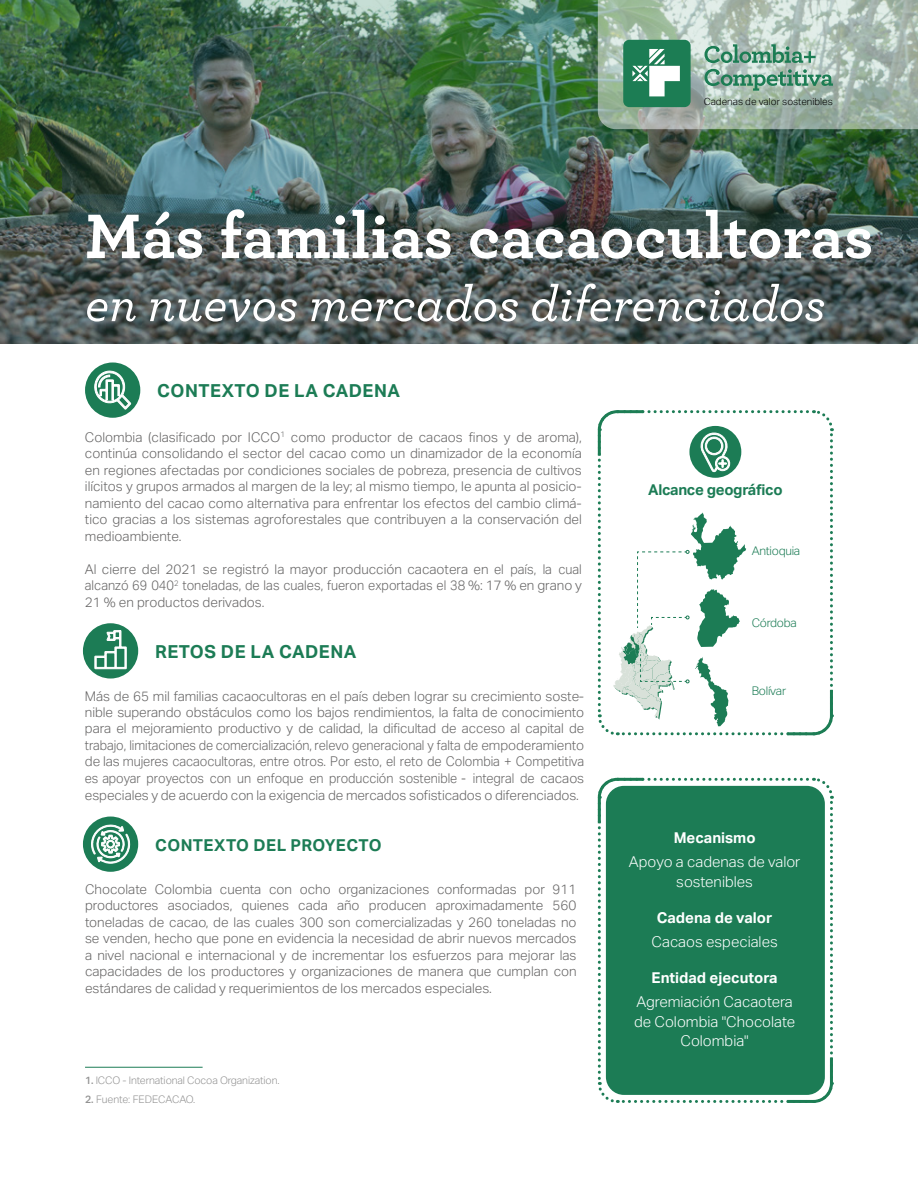
<style>
.page{position:relative;width:918px;height:1188px;background:#fff}
.page>*{position:absolute;margin:0;border:0;box-sizing:border-box;transform-origin:0 0}
.t1{font:700 66px "Archer Pro";letter-spacing:-.005em;color:#fff}
.t2{font:italic 500 51px "Archer Pro";color:#fff}
.t3{font:700 18px "Aktiv Grotesk";letter-spacing:.025em;color:#1c7c55}
.t4{font:700 16.5px "Aktiv Grotesk";letter-spacing:.025em;color:#1c7c55}
.t5{font:300 15px/19.5px "Aktiv Grotesk";color:#fff;text-align:center}
.t6{font:700 15px "Aktiv Grotesk";color:#fff}
.t7{font:700 15px "Aktiv Grotesk";letter-spacing:-.02em;color:#1c7c55}
.t8{font:300 13.5px/16.5px "Aktiv Grotesk";color:#646363;text-align:justify}
.t9{font:300 12px "Aktiv Grotesk";letter-spacing:-.02em;color:#1c7c55}
.t10{font:300 10.5px "Aktiv Grotesk";letter-spacing:-.01em;color:#929292}
.t11{font:300 9.9px "Aktiv Grotesk";color:#000}
.s1{font-weight:500}
</style>
<div class="page">
<img style="left:0;top:0;width:918px;height:343px">
<svg style="left:598px;top:0;width:320px;height:129px;background:#9cb8a8"></svg>
<svg style="left:597px;top:777px;width:237px;height:326px;background:#348a67"></svg>
<div style="left:85px;top:362px;width:55px;height:56px;background:#1c7c55;border-radius:50%"></div>
<svg style="left:95px;top:371px;width:36px;height:38px"></svg>
<hr style="left:85px;top:1067px;width:118px;height:1px;background:#1c7c55">
<svg style="left:597px;top:410px;width:237px;height:326px"></svg>
<div style="left:83px;top:623px;width:55px;height:56px;background:#1c7c55;border-radius:50%"></div>
<svg style="left:95px;top:630px;width:32px;height:39px"></svg>
<div style="left:83px;top:817px;width:55px;height:55px;background:#1c7c55;border-radius:50%"></div>
<svg style="left:91px;top:824px;width:39px;height:40px"></svg>
<p class="t11" style="left:704px;top:95px;width:131px">Cadenas de valor sostenibles</p>
<h1 class="t1" style="left:85px;top:184px;width:790px">Más familias cacaocultoras</h1>
<h2 class="t2" style="left:85px;top:267px;width:742px">en nuevos mercados diferenciados</h2>
<h3 class="t3" style="left:157px;top:380px;width:244px">CONTEXTO DE LA CADENA</h3>
<p class="t8" style="left:85px;top:429px;width:499px">Colombia (clasificado por ICCO<sup>1</sup> como productor de cacaos finos y de aroma), continúa consolidando el sector del cacao como un dinamizador de la economía en regiones afectadas por condiciones sociales de pobreza, presencia de cultivos ilícitos y grupos armados al margen de la ley; al mismo tiempo, le apunta al posicio&shy;namiento del cacao como alternativa para enfrentar los efectos del cambio climá&shy;tico gracias a los sistemas agroforestales que contribuyen a la conservación del medioambiente.</p>
<p class="t8" style="left:85px;top:561px;width:499px">Al cierre del 2021 se registró la mayor producción cacaotera en el país, la cual alcanzó 69 040<sup>2</sup> toneladas, de las cuales, fueron exportadas el 38 %: 17 % en grano y 21 % en productos derivados.</p>
<h3 class="t3" style="left:155px;top:640px;width:203px">RETOS DE LA CADENA</h3>
<p class="t8" style="left:85px;top:688px;width:501px">Más de 65 mil familias cacaocultoras en el país deben lograr su crecimiento soste&shy;nible superando obstáculos como los bajos rendimientos, la falta de conocimiento para el mejoramiento productivo y de calidad, la dificultad de acceso al capital de trabajo, limitaciones de comercialización, relevo generacional y falta de empoderamiento de las mujeres cacaocultoras, entre otros. Por esto, el reto de Colombia + Competitiva es apoyar proyectos con un enfoque en producción sostenible - integral de cacaos especiales y de acuerdo con la exigencia de mercados sofisticados o diferenciados.</p>
<p class="t4" style="left:155px;top:835px;width:228px">CONTEXTO DEL PROYECTO</p>
<p class="t8" style="left:85px;top:881px;width:493px">Chocolate Colombia cuenta con ocho organizaciones conformadas por 911 productores asociados, quienes cada año producen aproximadamente 560 toneladas de cacao, de las cuales 300 son comercializadas y 260 toneladas no se venden, hecho que pone en evidencia la necesidad de abrir nuevos mercados a nivel nacional e internacional y de incrementar los esfuerzos para mejorar las capacidades de los productores y organizaciones de manera que cumplan con estándares de calidad y requerimientos de los mercados especiales.</p>
<p class="t10" style="left:85px;top:1075px;width:196px"><span class="s1">1.</span> ICCO - International Cocoa Organization.</p>
<p class="t10" style="left:85px;top:1093px;width:112px"><span class="s1">2.</span> Fuente: FEDECACAO.</p>
<p class="t7" style="left:648px;top:481px;width:136px">Alcance geográfico</p>
<p class="t9" style="left:752px;top:544px;width:50px">Antioquia</p>
<p class="t9" style="left:752px;top:616px;width:47px">Córdoba</p>
<p class="t9" style="left:752px;top:684px;width:36px">Bolívar</p>
<p class="t6" style="left:674px;top:829px;width:83px">Mecanismo</p>
<p class="t5" style="left:629px;top:852px;width:173px">Apoyo a cadenas de valor sostenibles</p>
<p class="t6" style="left:657px;top:908px;width:117px">Cadena de valor</p>
<p class="t5" style="left:651px;top:932px;width:128px">Cacaos especiales</p>
<p class="t6" style="left:652px;top:969px;width:128px">Entidad ejecutora</p>
<p class="t5" style="left:634px;top:992px;width:163px">Agremiación Cacaotera de Colombia "Chocolate<br>Colombia"</p>
</div>
